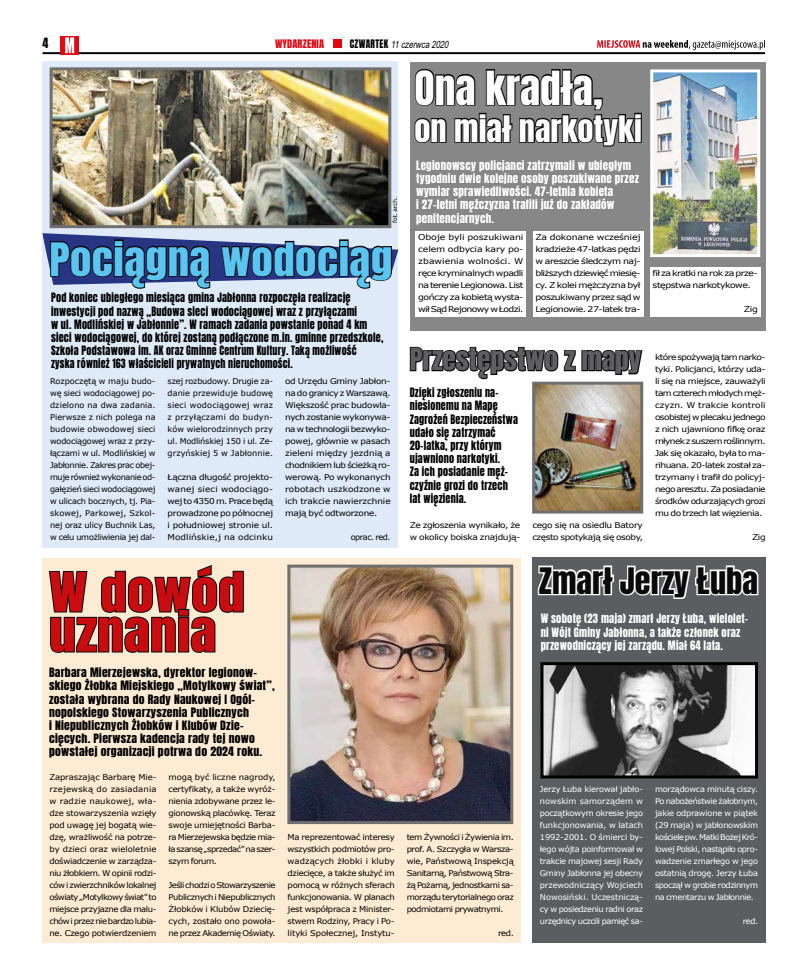
<style>
.page{position:relative;width:794px;height:978px;background:#fff}
.page>*{position:absolute;margin:0;border:0;box-sizing:border-box;transform-origin:0 0}
.t1{font:46px/40px "Anton";letter-spacing:.01em;color:#c90c0f;scale:1.15 1}
.t2{font:40px "Anton";color:#fff;scale:1.04 1}
.t3{font:39.1px "Anton";letter-spacing:.01em;color:#5bc5f2;scale:1.1 1}
.t4{font:31px "Anton";color:#fff;scale:1.04 1}
.t5{font:31px "Anton";color:#0a0a0a;scale:1.04 1}
.t6{font:26px "Anton";color:#5f5f61;scale:1.05 1}
.t7{font:12px "Anton";color:#000}
.t8{font:11px/13.2px "Anton";letter-spacing:.02em;color:#000;scale:.93 1}
.t9{font:11px/13.2px "Anton";letter-spacing:.02em;color:#000;scale:1.06 1}
.t10{font:11px/13.2px "Anton";letter-spacing:.02em;color:#fff}
.t11{font:11px/13.2px "Anton";letter-spacing:.02em;color:#000;scale:.92 1}
.t12{font:11px/13.2px "Anton";letter-spacing:.02em;color:#fff;scale:.96 1}
.t13{font:italic 10px "Arial";color:#000;scale:.77 1}
.t14{font:10px "Anton";letter-spacing:.01em;color:#e30613}
.t15{font:8px/12px "Verdana";letter-spacing:-.05em;color:#000;text-align:justify;scale:1.06 1}
.t16{font:8px/12px "Verdana";letter-spacing:-.05em;color:#fff;text-align:justify}
.t17{font:8px/12px "Verdana";letter-spacing:-.05em;color:#000;text-align:justify}
.t18{font:8px/12px "Verdana";letter-spacing:-.05em;color:#000;scale:1.13 1}
.t19{font:8px/12px "Verdana";letter-spacing:-.05em;color:#000;text-align:justify;scale:1.11 1}
.t20{font:8px/12px "Verdana";letter-spacing:-.05em;color:#000;text-align:justify;scale:1.17 1}
.s1{font-family:"Anton";font-style:normal}
</style>
<div class="page">
<svg style="left:597px;top:40px;width:168px;height:10px"></svg>
<hr style="left:43px;top:52px;width:722px;height:2px;background:#000">
<div style="left:61px;top:36px;width:18px;height:18px;background:#e30613"></div>
<svg style="left:65px;top:37px;width:9px;height:16px"></svg>
<div style="left:333px;top:39px;width:9px;height:9px;background:#e30613"></div>
<div style="left:43px;top:61px;width:355px;height:486px;background:#dfeaf8"></div>
<div style="left:43px;top:558px;width:478px;height:385px;background:#feebd3"></div>
<svg style="left:48px;top:565px;width:196px;height:88px"></svg>
<img style="left:291px;top:569px;width:218px;height:251px">
<div style="left:287px;top:565px;width:226px;height:259px;border:3px solid #706f6f"></div>
<div style="left:532px;top:557px;width:233px;height:386px;background:#5b5d60"></div>
<svg style="left:537px;top:565px;width:222px;height:34px"></svg>
<img style="left:544px;top:666px;width:210px;height:108px">
<div style="left:540px;top:662px;width:218px;height:116px;border:3px solid #000"></div>
<svg style="left:43px;top:233px;width:355px;height:56px"></svg>
<img style="left:54px;top:71px;width:333px;height:153px">
<div style="left:50px;top:67px;width:341px;height:161px;border:3px solid #706f6f"></div>
<svg style="left:409px;top:346px;width:234px;height:36px"></svg>
<img style="left:536px;top:386px;width:103px;height:124px">
<div style="left:532px;top:382px;width:111px;height:132px;border:3px solid #706f6f"></div>
<div style="left:410px;top:62px;width:355px;height:268px;background:#878787"></div>
<svg style="left:414px;top:68px;width:228px;height:79px"></svg>
<div style="left:415px;top:231px;width:111px;height:85px;background:#fff"></div>
<div style="left:532px;top:231px;width:111px;height:85px;background:#fff"></div>
<div style="left:650px;top:267px;width:110px;height:25px;background:#fff"></div>
<div style="left:650px;top:291px;width:110px;height:13px;background:#fff"></div>
<div style="left:650px;top:303px;width:110px;height:13px;background:#fff"></div>
<img style="left:654px;top:73px;width:102px;height:180px">
<div style="left:650px;top:69px;width:110px;height:188px;border:3px solid #fff"></div>
<svg style="left:392px;top:198px;width:5px;height:25px"></svg>
<h3 class="t7" style="left:43px;top:37px;width:7px">4</h3>
<p class="t14" style="left:275px;top:38px;width:50px">WYDARZENIA</p>
<p class="t13" style="left:350px;top:37px;width:133px"><span class="s1">C Z W A R T E K</span> 11czerwca2020</p>
<h3 class="t3" style="left:49px;top:239px;width:313px">Pociągną wodociąg</h3>
<p class="t8" style="left:51px;top:292px;width:359px">Pod koniec ubiegłego miesiąca gmina Jabłonna rozpoczęła realizację inwestycji pod nazwą „Budowa sieci wodociągowej wraz z przyłączami<br>w ul. Modlińskiej w Jabłonnie”. W ramach zadania powstanie ponad 4 km sieci wodociągowej, do której zostaną podłączone m.in. gminne przedszkole, Szkoła Podstawowa im. AK oraz Gminne Centrum Kultury. Taką możliwość<br>zyska również 163 właścicieli prywatnych nieruchomości.</p>
<p class="t17" style="left:50px;top:375px;width:107px">Rozpoczętą w maju budo&shy;wę sieci wodociągowej po&shy;dzielono na dwa zadania.<br>Pierwsze z nich polega na budowie obwodowej sieci wodociągowej wraz z przy&shy;łączami w ul. Modlińskiej w Jabłonnie. Zakres prac obej&shy;muje również wykonanie od&shy;gałęzień sieci wodociągowej w ulicach bocznych, tj. Pia&shy;skowej, Parkowej, Szkol&shy;nej oraz ulicy Buchnik Las, w celu umożliwienia jej dal-</p>
<p class="t17" style="left:168px;top:375px;width:107px">szej rozbudowy. Drugie za&shy;danie przewiduje budowę sieci wodociągowej wraz z przyłączami do budyn&shy;ków wielorodzinnych przy ul. Modlińskiej 150 i ul. Ze&shy;grzyńskiej 5 w Jabłonnie.</p>
<p class="t19" style="left:285px;top:375px;width:97px">od Urzędu Gminy Jabłon&shy;na do granicy z Warszawą.<br>Większość prac budowla&shy;nych zostanie wykonywa&shy;na w technologii bezwyko&shy;powej, głównie w pasach zieleni między jezdnią a chodnikiem lub ścieżką ro&shy;werową. Po wykonanych robotach uszkodzone w ich trakcie nawierzchnie mają być odtworzone.</p>
<p class="t17" style="left:351px;top:531px;width:41px">oprac. red.</p>
<p class="t19" style="left:168px;top:471px;width:97px">Łączna długość projekto&shy;wanej sieci wodociągo&shy;wej to 4350 m. Prace będą prowadzone po północnej i południowej stronie ul.<br>Modlińskie,j na odcinku</p>
<h2 class="t2" style="left:414px;top:67px;width:183px">Ona kradła,</h2>
<h3 class="t4" style="left:414px;top:113px;width:220px">on miał narkotyki</h3>
<h3 class="t10" style="left:416px;top:159px;width:224px">Legionowscy policjanci zatrzymali w ubiegłym tygodniu dwie kolejne osoby poszukiwane przez wymiar sprawiedliwości. 47-letnia kobieta<br>i 27-letni mężczyzna trafili już do zakładów penitencjarnych.</h3>
<p class="t20" style="left:418px;top:231px;width:91px">Oboje byli poszukiwani celem odbycia kary po&shy;zbawienia wolności. W ręce kryminalnych wpadli na terenie Legionowa. List gończy za kobietą wysta&shy;wił Sąd Rejonowy w Łodzi.</p>
<p class="t20" style="left:535px;top:231px;width:91px">Za dokonane wcześniej kradzieże 47-latkas pędzi w areszcie śledczym naj&shy;bliższych dziewięć miesię&shy;cy. Z kolei mężczyzna był poszukiwany przez sąd w Legionowie. 27-latek tra-</p>
<h3 class="t6" style="left:410px;top:346px;width:222px">Przestępstwo z mapy</h3>
<h3 class="t11" style="left:410px;top:387px;width:119px">Dzięki zgłoszeniu na&shy;niesionemu na Mapę<br>Zagrożeń Bezpieczeństwa udało się zatrzymać<br>20-latka, przy którym ujawniono narkotyki.<br>Za ich posiadanie męż&shy;czyźnie grozi do trzech lat więzienia.</h3>
<p class="t18" style="left:410px;top:519px;width:99px">Ze zgłoszenia wynikało, że w okolicy boiska znajdują-</p>
<p class="t18" style="left:532px;top:519px;width:99px">cego się na osiedlu Batory często spotykają się osoby,</p>
<p class="t20" style="left:652px;top:267px;width:91px">fił za kratki na rok za prze&shy;stępstwa narkotykowe.</p>
<p class="t20" style="left:744px;top:303px;width:13px">Zig</p>
<p class="t18" style="left:655px;top:351px;width:99px;text-align:justify">które spożywają tam narko&shy;tyki. Policjanci, którzy uda&shy;li się na miejsce, zauważyli tam czterech młodych męż&shy;czyzn. W trakcie kontroli osobistej w plecaku jednego z nich ujawniono fifkę oraz młynek z suszem roślinnym.<br>Jak się okazało, była to ma&shy;rihuana. 20-latek został za&shy;trzymany i trafił do policyj&shy;nego aresztu. Za posiadanie środków odurzających grozi mu do trzech lat więzienia.</p>
<p class="t18" style="left:752px;top:531px;width:13px">Zig</p>
<h1 class="t1" style="left:49px;top:576px;width:171px">W dowód uznania</h1>
<p class="t9" style="left:49px;top:667px;width:214px">Barbara Mierzejewska, dyrektor legionow&shy;skiego Żłobka Miejskiego „Motylkowy świat”, została wybrana do Rady Naukowej I Ogól&shy;nopolskiego Stowarzyszenia Publicznych<br>i Niepublicznych Żłobków i Klubów Dzie&shy;cięcych. Pierwsza kadencja rady tej nowo powstałej organizacji potrwa do 2024 roku.</p>
<p class="t15" style="left:49px;top:771px;width:103px">Zapraszając Barbarę Mie&shy;rzejewską do zasiadania w radzie naukowej, wła&shy;dze stowarzyszenia wzięły pod uwagę jej bogatą wie&shy;dzę, wrażliwość na potrze&shy;by dzieci oraz wieloletnie doświadczenie w zarządza&shy;niu żłobkiem. W opinii rodzi&shy;ców i zwierzchników lokalnej oświaty „Motylkowy świat” to miejsce przyjazne dla malu&shy;chów i przez nie bardzo lubia&shy;ne. Czego potwierdzeniem</p>
<p class="t15" style="left:169px;top:771px;width:102px">mogą być liczne nagrody, certyfikaty, a także wyróż&shy;nienia zdobywane przez le&shy;gionowską placówkę. Teraz swoje umiejętności Barba&shy;ra Mierzejewska będzie mia&shy;ła szansę „sprzedać” na szer&shy;szym forum.</p>
<p class="t15" style="left:169px;top:879px;width:103px">Jeśli chodzi o Stowarzyszenie Publicznych i Niepublicznych Żłobków i Klubów Dziecię&shy;cych, zostało ono powoła&shy;ne przez Akademię Oświaty.</p>
<p class="t15" style="left:288px;top:831px;width:103px">Ma reprezentować interesy wszystkich podmiotów pro&shy;wadzących żłobki i kluby dziecięce, a także służyć im pomocą w różnych sferach funkcjonowania. W planach jest współpraca z Minister&shy;stwem Rodziny, Pracy i Po&shy;lityki Społecznej, Instytu-</p>
<p class="t15" style="left:407px;top:831px;width:103px">tem Żywności i Żywienia im. prof. A. Szczygła w Warsza&shy;wie, Państwową Inspekcją Sanitarną, Państwową Stra&shy;żą Pożarną, jednostkami sa&shy;morządu terytorialnego oraz podmiotami prywatnymi.</p>
<p class="t15" style="left:498px;top:927px;width:16px">red.</p>
<h3 class="t5" style="left:539px;top:565px;width:212px">Zmarł Jerzy Łuba</h3>
<h3 class="t12" style="left:540px;top:613px;width:217px">W sobotę (23 maja) zmarł Jerzy Łuba, wielolet&shy;ni Wójt Gminy Jabłonna, a także członek oraz przewodniczący jej zarządu. Miał 64 lata.</h3>
<p class="t16" style="left:540px;top:783px;width:105px">Jerzy Łuba kierował jabło&shy;nowskim samorządem w początkowym okresie jego funkcjonowania, w latach 1992-2001. O śmierci by&shy;łego wójta poinformował w trakcie majowej sesji Rady Gminy Jabłonna jej obecny przewodniczący Wojciech Nowosiński. Uczestniczą&shy;cy w posiedzeniu radni oraz urzędnicy uczcili pamięć sa-</p>
<p class="t16" style="left:655px;top:783px;width:105px">morządowca minutą ciszy.<br>Po nabożeństwie żałobnym, jakie odprawione w piątek (29 maja) w jabłonowskim kościele pw. Matki Bożej Kró&shy;lowej Polski, nastąpiło opro&shy;wadzenie zmarłego w jego ostatnią drogę. Jerzy Łuba spoczął w grobie rodzinnym na cmentarzu w Jabłonnie.</p>
<p class="t16" style="left:743px;top:915px;width:17px">red.</p>
</div>
